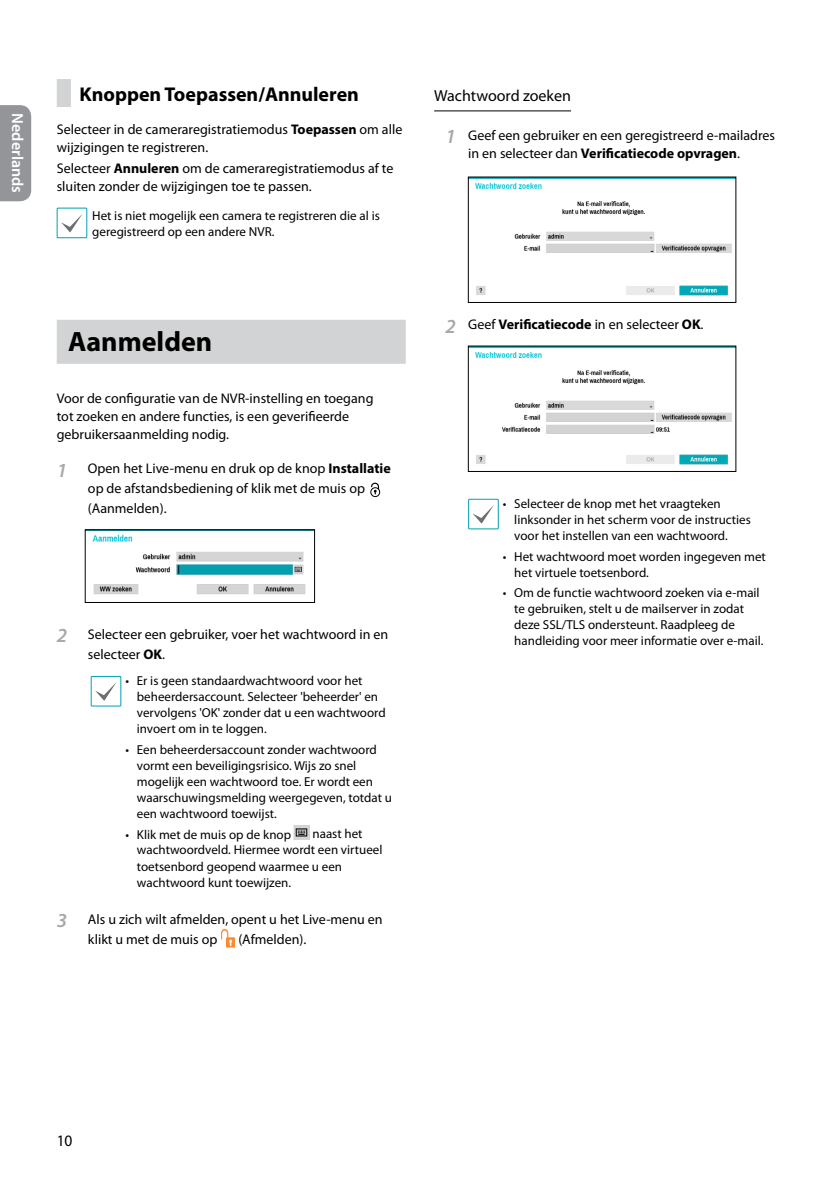
<style>
.page{position:relative;width:840px;height:1191px;background:#fff}
.page>*{position:absolute;margin:0;border:0;box-sizing:border-box;transform-origin:0 0}
.t1{font:700 28px "Myriad Pro";color:#000}
.t2{font:700 20px "Myriad Pro";color:#000}
.t3{font:16px "Myriad Pro";color:#000}
.t4{font:600 16px "Myriad Pro";color:#fff}
.t5{font:16px "Myriad Pro";color:#000;scale:.96 1}
.t6{font:14px/18px "Myriad Pro";color:#000}
.t7{font:13px/16px "Myriad Pro";color:#000}
.s1{font-weight:700}
.s2{font-weight:600;font-style:italic;font-size:20px;color:#a7a9ac}
</style>
<div class="page">
<div style="left:0;top:105px;width:31px;height:96px;background:#939598"></div>
<div style="left:57px;top:79px;width:14px;height:28px;background:#d1d3d4"></div>
<div style="left:57px;top:320px;width:348px;height:44px;background:#d1d3d4"></div>
<div style="left:57px;top:208px;width:30px;height:30px;border:1px solid #00a0af"></div>
<svg style="left:61px;top:214px;width:21px;height:18px"></svg>
<div style="left:370px;top:487px;width:10px;height:10px;border:1px solid #000;border-radius:50%"></div>
<svg style="left:370px;top:482px;width:9px;height:12px"></svg>
<img style="left:92px;top:534px;width:214px;height:61px">
<div style="left:91px;top:676px;width:30px;height:30px;border:1px solid #00a0af"></div>
<svg style="left:95px;top:683px;width:21px;height:18px"></svg>
<img style="left:294px;top:825px;width:15px;height:15px">
<img style="left:221px;top:928px;width:14px;height:20px">
<hr style="left:434px;top:110px;width:136px;height:1px;background:#000">
<img style="left:470px;top:179px;width:263px;height:117px">
<img style="left:470px;top:348px;width:263px;height:117px">
<div style="left:468px;top:499px;width:30px;height:30px;border:1px solid #00a0af"></div>
<svg style="left:473px;top:506px;width:20px;height:18px"></svg>
<p class="t4" style="left:28px;top:113px;width:81px;rotate:90deg">Nederlands</p>
<h2 class="t2" style="left:79px;top:81px;width:281px">Knoppen Toepassen/Annuleren</h2>
<p class="t6" style="left:57px;top:120px;width:347px">Selecteer in de cameraregistratiemodus <span class="s1">Toepassen</span> om alle wijzigingen te registreren.</p>
<p class="t6" style="left:57px;top:159px;width:338px">Selecteer <span class="s1">Annuleren</span> om de cameraregistratiemodus af te sluiten zonder de wijzigingen toe te passen.</p>
<p class="t7" style="left:92px;top:208px;width:289px">Het is niet mogelijk een camera te registreren die al is geregistreerd op een andere NVR.</p>
<h1 class="t1" style="left:68px;top:323px;width:146px">Aanmelden</h1>
<p class="t6" style="left:57px;top:389px;width:318px">Voor de configuratie van de NVR-instelling en toegang tot zoeken en andere functies, is een geverifieerde gebruikersaanmelding nodig.</p>
<p class="t6" style="left:88px;top:458px;width:304px;line-height:20px;text-indent:-31px"><span class="s2">1</span> Open het Live-menu en druk op de knop <span class="s1">Installatie </span>op de afstandsbediening of klik met de muis op (Aanmelden).</p>
<p class="t6" style="left:88px;top:624px;width:301px;line-height:20px;text-indent:-31px"><span class="s2">2</span> Selecteer een gebruiker, voer het wachtwoord in en selecteer <span class="s1">OK</span>.</p>
<p class="t7" style="left:137px;top:673px;width:250px;text-indent:-11px">• Er is geen standaardwachtwoord voor het beheerdersaccount. Selecteer 'beheerder' en vervolgens 'OK' zonder dat u een wachtwoord invoert om in te loggen.</p>
<p class="t7" style="left:137px;top:741px;width:256px;text-indent:-11px">• Een beheerdersaccount zonder wachtwoord vormt een beveiligingsrisico. Wijs zo snel mogelijk een wachtwoord toe. Er wordt een waarschuwingsmelding weergegeven, totdat u een wachtwoord toewijst.</p>
<p class="t7" style="left:125px;top:826px;width:167px">• Klik met de muis op de knop</p>
<p class="t7" style="left:137px;top:826px;width:247px;text-indent:175px">naast het wachtwoordveld. Hiermee wordt een virtueel toetsenbord geopend waarmee u een wachtwoord kunt toewijzen.</p>
<p class="t6" style="left:88px;top:909px;width:296px;line-height:20px;text-indent:-31px"><span class="s2">3</span> Als u zich wilt afmelden, opent u het Live-menu en klikt u met de muis op</p>
<p class="t6" style="left:238px;top:930px;width:69px">(Afmelden).</p>
<p class="t3" style="left:434px;top:86px;width:138px">Wachtwoord zoeken</p>
<p class="t6" style="left:468px;top:126px;width:308px;text-indent:-23px"><span class="s2">1</span> Geef een gebruiker en een geregistreerd e-mailadres in en selecteer dan <span class="s1">Verificatiecode opvragen</span>.</p>
<p class="t6" style="left:445px;top:315px;width:259px"><span class="s2">2</span> Geef <span class="s1">Verificatiecode</span> in en selecteer <span class="s1">OK</span>.</p>
<p class="t7" style="left:514px;top:495px;width:238px;text-indent:-11px">• Selecteer de knop met het vraagteken linksonder in het scherm voor de instructies voor het instellen van een wachtwoord.</p>
<p class="t7" style="left:514px;top:548px;width:253px;text-indent:-11px">• Het wachtwoord moet worden ingegeven met het virtuele toetsenbord.</p>
<p class="t7" style="left:514px;top:585px;width:250px;text-indent:-11px">• Om de functie wachtwoord zoeken via e-mail te gebruiken, stelt u de mailserver in zodat deze SSL/TLS ondersteunt. Raadpleeg de handleiding voor meer informatie over e-mail.</p>
<p class="t5" style="left:57px;top:1131px;width:18px">10</p>
</div>
